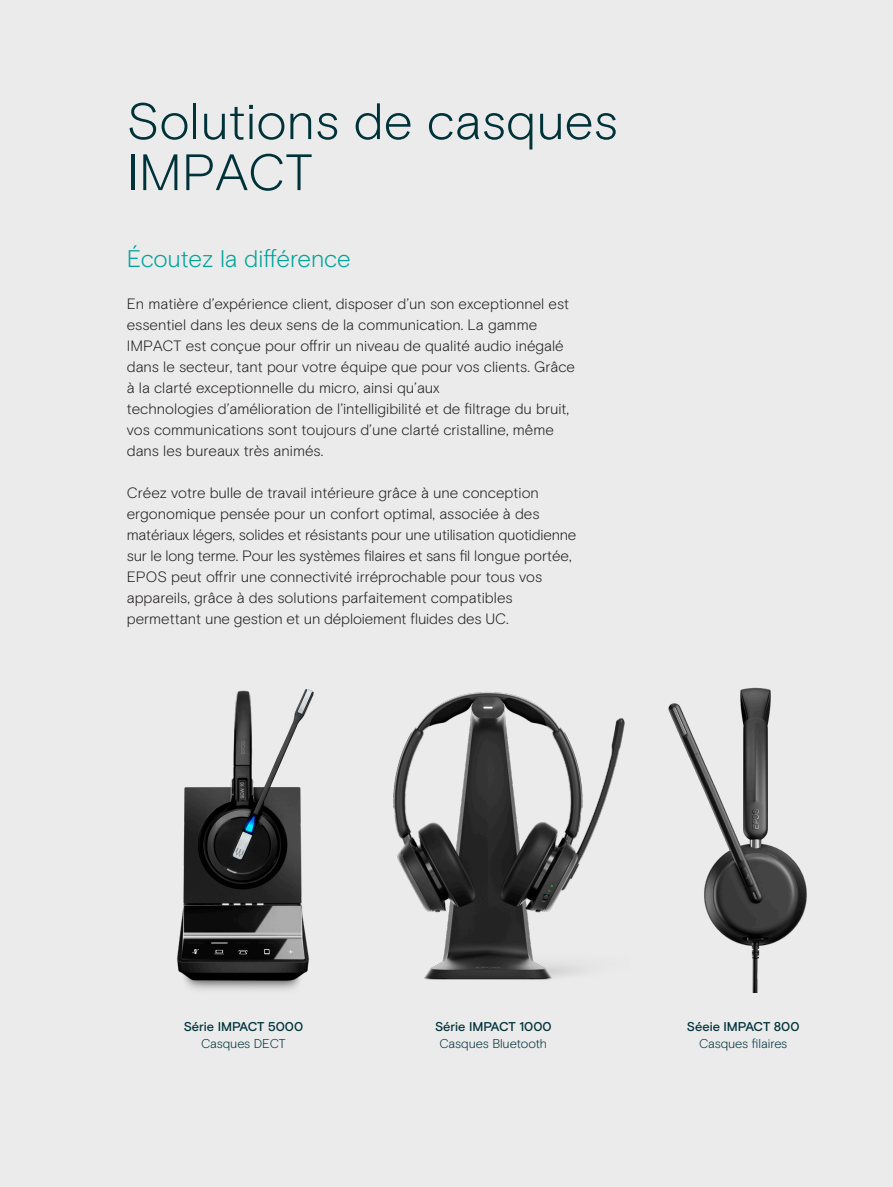
<style>
.page{position:relative;width:893px;height:1187px;background:#fff}
.page>*{position:absolute;margin:0;border:0;box-sizing:border-box;transform-origin:0 0}
._0717_Headline{font:300 51px/51px "EPOS Basis";color:#00323a}
.Title_1{font:300 24px "EPOS Basis";letter-spacing:-.01em;color:#00a39a}
.Bodytext{font:300 15px/21px "EPOS Basis";color:#231f20}
.Bodytexttitle{font:300 12.75px/17.2px "EPOS Basis";letter-spacing:-.01em;color:#00323a;text-align:center}
.Bodytexttitle-2{font:500 12.75px/17.2px "EPOS Basis";color:#00323a;text-align:center}
.s1{font-weight:300}
.s2{font-weight:500}
</style>
<div class="page">
<div style="left:0;top:0;width:893px;height:1186px;background:#ebebeb"></div>
<img style="left:177px;top:689px;width:137px;height:301px">
<img style="left:393px;top:692px;width:232px;height:288px">
<img style="left:668px;top:687px;width:139px;height:305px">
<p class="_0717_Headline" style="left:127px;top:96px;width:493px">Solutions de casques<br>IMPACT</p>
<p class="Title_1" style="left:127px;top:245px;width:226px">Écoutez la différence</p>
<p class="Bodytext" style="left:127px;top:294px;width:450px">En matière d’expérience client, disposer d’un son exceptionnel est essentiel dans les deux sens de la communication. La gamme IMPACT est conçue pour offrir un niveau de qualité audio inégalé dans le secteur, tant pour votre équipe que pour vos clients. Grâce à la clarté exceptionnelle du micro, ainsi qu’aux<br>technologies d’amélioration de l’intelligibilité et de filtrage du bruit, vos communications sont toujours d’une clarté cristalline, même dans les bureaux très animés.</p>
<p class="Bodytext" style="left:127px;top:483px;width:451px">Créez votre bulle de travail intérieure grâce à une conception ergonomique pensée pour un confort optimal, associée à des matériaux légers, solides et résistants pour une utilisation quotidienne sur le long terme. Pour les systèmes filaires et sans fil longue portée, EPOS peut offrir une connectivité irréprochable pour tous vos appareils, grâce à des solutions parfaitement compatibles permettant une gestion et un déploiement fluides des UC.</p>
<p class="Bodytexttitle-2" style="left:184px;top:1018px;width:121px">Série IMPACT 5000<br><span class="s1">Casques DECT</span></p>
<p class="Bodytexttitle" style="left:435px;top:1017px;width:118px"><span class="s2">Série IMPACT 1000<br></span>Casques Bluetooth</p>
<p class="Bodytexttitle" style="left:687px;top:1017px;width:114px"><span class="s2">Séeie IMPACT 800<br></span>Casques filaires</p>
</div>
